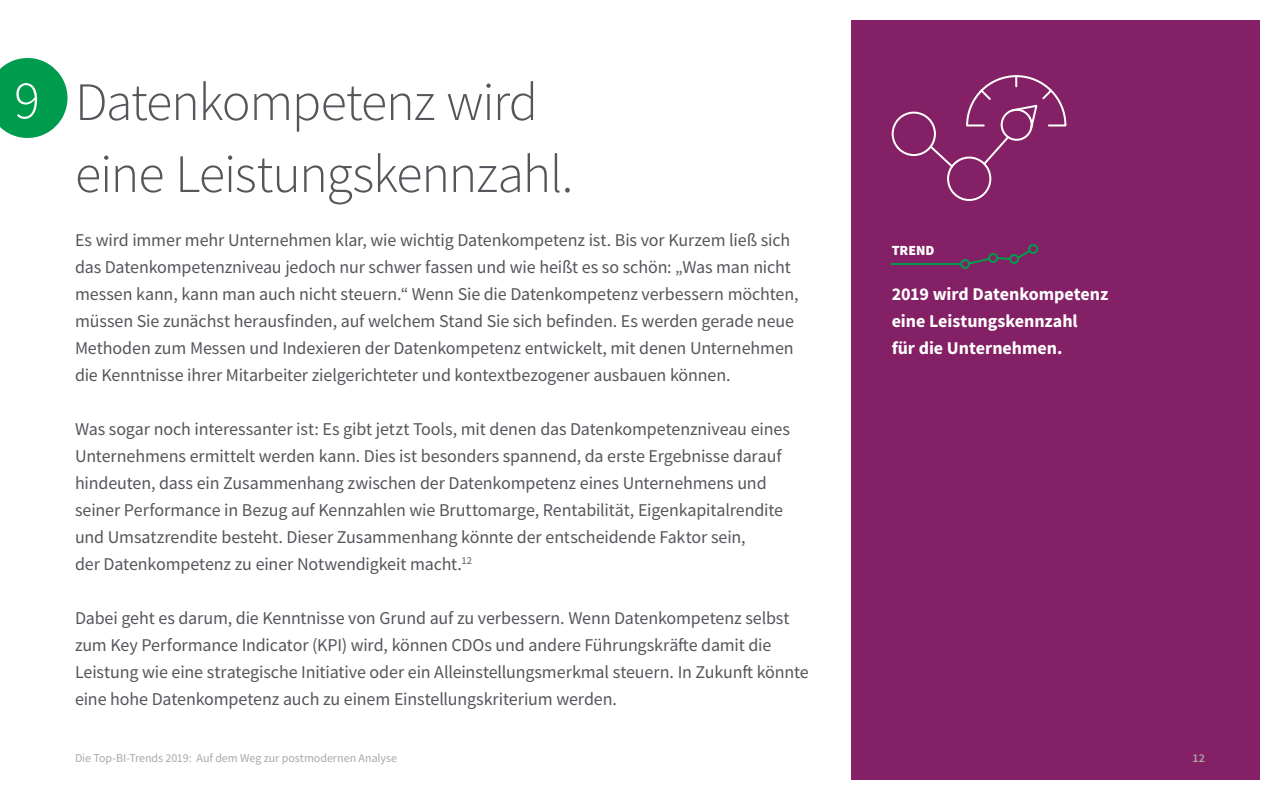
<style>
.page{position:relative;width:1280px;height:800px;background:#fff}
.page>*{position:absolute;margin:0;border:0;box-sizing:border-box;transform-origin:0 0}
.t1{font:300 54px/72px "Source Sans Pro";letter-spacing:-.025em;color:#54565b}
.t2{font:300 54px "Source Sans Pro";color:#fff}
.t3{font:18px/27px "Source Sans Pro";letter-spacing:-.01em;color:#54565b}
.t4{font:700 18px/27px "Source Sans Pro";letter-spacing:-.005em;color:#fff}
.t5{font:900 14px "Source Sans Pro";color:#fff}
.t6{font:12px "Source Sans Pro";letter-spacing:-.005em;color:#aaa7aa}
.t7{font:600 12px "Source Sans Pro";color:#aaa7aa}
</style>
<div class="page">
<div style="left:852px;top:20px;width:408px;height:760px;background:#842065"></div>
<svg style="left:0;top:58px;width:68px;height:80px"></svg>
<hr style="left:892px;top:263px;width:69px;height:2px;background:#009c4d">
<svg style="left:967px;top:251px;width:64px;height:14px"></svg>
<div style="left:960px;top:259px;width:10px;height:10px;border:2px solid #009c4d;border-radius:50%"></div>
<div style="left:988px;top:253px;width:10px;height:10px;border:2px solid #009c4d;border-radius:50%"></div>
<div style="left:1009px;top:254px;width:10px;height:10px;border:2px solid #009c4d;border-radius:50%"></div>
<div style="left:1028px;top:244px;width:10px;height:10px;border:2px solid #009c4d;border-radius:50%"></div>
<svg style="left:891px;top:75px;width:176px;height:126px"></svg>
<h1 class="t2" style="left:14px;top:67px;width:27px">9</h1>
<h1 class="t1" style="left:75px;top:66px;width:500px">Datenkompetenz wird eine Leistungskennzahl.</h1>
<p class="t3" style="left:75px;top:226px;width:725px">Es wird immer mehr Unternehmen klar, wie wichtig Datenkompetenz ist. Bis vor Kurzem ließ sich das Datenkompetenzniveau jedoch nur schwer fassen und wie heißt es so schön: „Was man nicht messen kann, kann man auch nicht steuern.“ Wenn Sie die Datenkompetenz verbessern möchten, müssen Sie zunächst herausfinden, auf welchem Stand Sie sich befinden. Es werden gerade neue Methoden zum Messen und Indexieren der Datenkompetenz entwickelt, mit denen Unternehmen die Kenntnisse ihrer Mitarbeiter zielgerichteter und kontextbezogener ausbauen können.</p>
<p class="t3" style="left:75px;top:415px;width:716px">Was sogar noch interessanter ist: Es gibt jetzt Tools, mit denen das Datenkompetenzniveau eines Unternehmens ermittelt werden kann. Dies ist besonders spannend, da erste Ergebnisse darauf hindeuten, dass ein Zusammenhang zwischen der Datenkompetenz eines Unternehmens und seiner Performance in Bezug auf Kennzahlen wie Bruttomarge, Rentabilität, Eigenkapitalrendite und Umsatzrendite besteht. Dieser Zusammenhang könnte der entscheidende Faktor sein,<br>der Datenkompetenz zu einer Notwendigkeit macht.<sup>12</sup></p>
<p class="t3" style="left:75px;top:604px;width:735px">Dabei geht es darum, die Kenntnisse von Grund auf zu verbessern. Wenn Datenkompetenz selbst zum Key Performance Indicator (KPI) wird, können CDOs und andere Führungskräfte damit die Leistung wie eine strategische Initiative oder ein Alleinstellungsmerkmal steuern. In Zukunft könnte eine hohe Datenkompetenz auch zu einem Einstellungskriterium werden.</p>
<p class="t5" style="left:892px;top:241px;width:44px">TREND</p>
<p class="t4" style="left:892px;top:280px;width:218px">2019 wird Datenkompetenz eine Leistungskennzahl<br>für die Unternehmen.</p>
<p class="t6" style="left:75px;top:751px;width:324px">Die Top-BI-Trends 2019: Auf dem Weg zur postmodernen Analyse</p>
<p class="t7" style="left:1193px;top:750px;width:14px">12</p>
</div>
